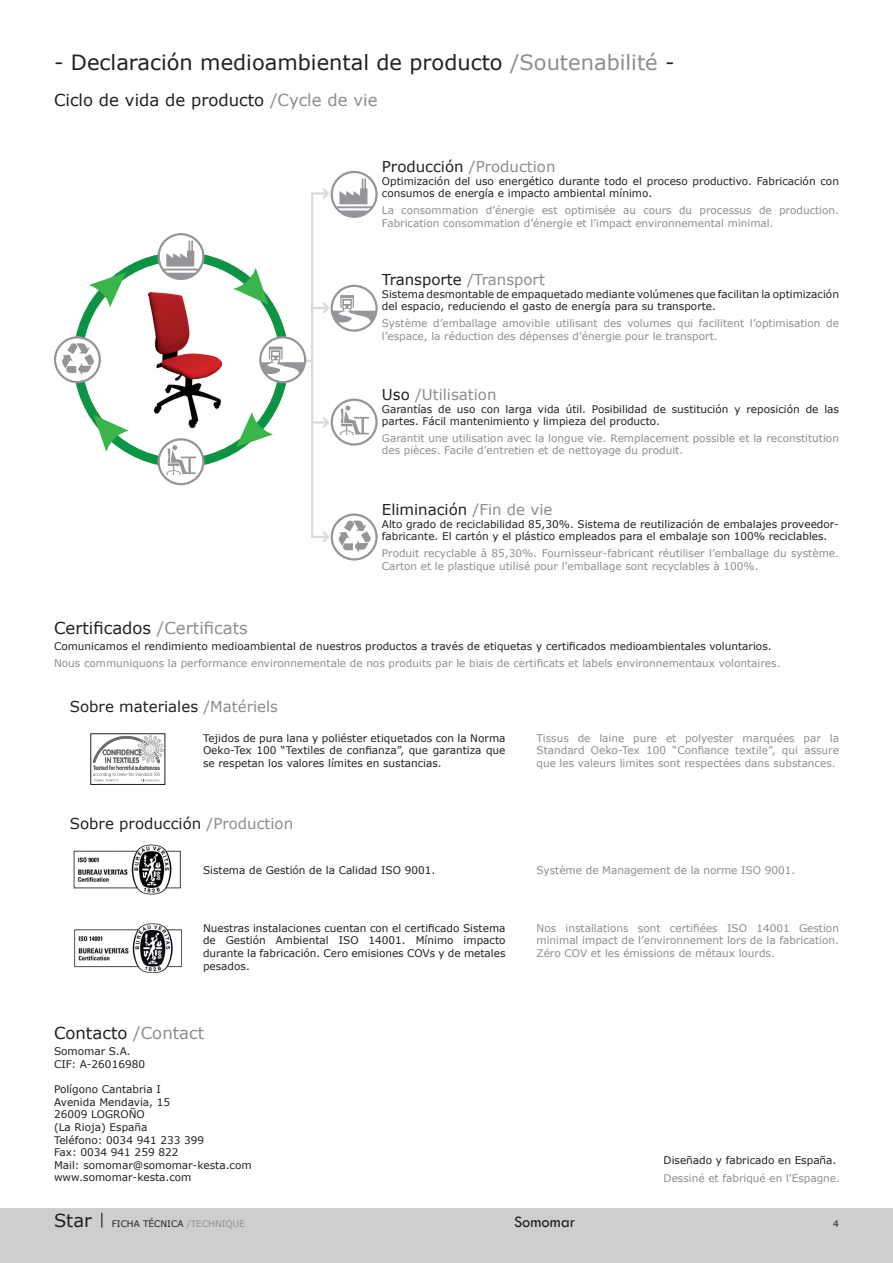
<style>
.page{position:relative;width:893px;height:1263px;background:#fff}
.page>*{position:absolute;margin:0;border:0;box-sizing:border-box;transform-origin:0 0}
.t1{font:21px "Verdana";color:#231f20}
.t2{font:16.5px "Verdana";color:#231f20}
.t3{font:16.5px "Tw Cen";color:#231f20}
.t4{font:15px "Verdana";color:#231f20}
.t5{font:15px "Verdana";color:#8b8d90}
.t6{font:10.5px/12.6px "Verdana";color:#231f20}
.t7{font:10.5px/12.6px "Verdana";color:#8b8d90}
.t8{font:9px "Verdana";color:#231f20}
.s1{color:#8b8d90}
.s2{color:#231f20}
.s3{font-size:18px}
</style>
<div class="page">
<div style="left:0;top:1209px;width:893px;height:54px;background:#cdcece"></div>
<hr style="left:311px;top:192px;width:16px;height:3px;background:#dbdad8">
<hr style="left:311px;top:193px;width:2px;height:345px;background:#dbdad8">
<svg style="left:313px;top:513px;width:65px;height:47px"></svg>
<svg style="left:322px;top:399px;width:56px;height:47px"></svg>
<svg style="left:322px;top:171px;width:56px;height:47px"></svg>
<img style="left:73px;top:844px;width:108px;height:51px">
<img style="left:75px;top:923px;width:106px;height:49px">
<svg style="left:93px;top:736px;width:70px;height:45px"></svg>
<hr style="left:311px;top:421px;width:16px;height:3px;background:#dbdad8">
<svg style="left:89px;top:272px;width:37px;height:35px"></svg>
<svg style="left:94px;top:415px;width:35px;height:37px"></svg>
<svg style="left:236px;top:412px;width:37px;height:35px"></svg>
<svg style="left:233px;top:268px;width:145px;height:115px"></svg>
<svg style="left:54px;top:336px;width:47px;height:47px"></svg>
<svg style="left:157px;top:438px;width:48px;height:47px"></svg>
<svg style="left:157px;top:233px;width:48px;height:47px"></svg>
<img style="left:148px;top:293px;width:73px;height:135px">
<svg style="left:101px;top:1213px;width:1px;height:14px"></svg>
<h1 class="t1" style="left:54px;top:48px;width:622px">- Declaración medioambiental de producto <span class="s1">/Soutenabilité</span> -</h1>
<h2 class="t2" style="left:54px;top:89px;width:325px">Ciclo de vida de producto <span class="s1">/Cycle de vie</span></h2>
<h3 class="t5" style="left:382px;top:156px;width:175px"><span class="s2">Producción</span> /Production</h3>
<p class="t6" style="left:382px;top:175px;width:459px">Optimización del uso energético durante todo el proceso productivo. Fabricación con consumos de energía e impacto ambiental mínimo.</p>
<p class="t7" style="left:382px;top:204px;width:459px">La consommation d’énergie est optimisée au cours du processus de production.<br>Fabrication consommation d’énergie et l’impact environnemental minimal.</p>
<h3 class="t4" style="left:382px;top:269px;width:165px">Transporte <span class="s1">/Transport</span></h3>
<p class="t6" style="left:382px;top:288px;width:459px">Sistema desmontable de empaquetado mediante volúmenes que facilitan la optimización del espacio, reduciendo el gasto de energía para su transporte.</p>
<p class="t7" style="left:382px;top:317px;width:459px">Système d’emballage amovible utilisant des volumes qui facilitent l’optimisation de l’espace, la réduction des dépenses d’énergie pour le transport.</p>
<h3 class="t5" style="left:382px;top:384px;width:116px"><span class="s2">Uso</span> /Utilisation</h3>
<p class="t6" style="left:382px;top:402px;width:459px">Garantías de uso con larga vida útil. Posibilidad de sustitución y reposición de las partes. Fácil mantenimiento y limpieza del producto.</p>
<p class="t7" style="left:382px;top:431px;width:459px">Garantit une utilisation avec la longue vie. Remplacement possible et la reconstitution des pièces. Facile d’entretien et de nettoyage du produit.</p>
<h2 class="t2" style="left:54px;top:616px;width:195px">Certificados <span class="s1">/Certificats</span></h2>
<h3 class="t4" style="left:382px;top:499px;width:172px">Eliminación <span class="s1">/Fin de vie</span></h3>
<p class="t6" style="left:382px;top:518px;width:459px">Alto grado de reciclabilidad 85,30%. Sistema de reutilización de embalajes proveedor&shy;fabricante. El cartón y el plástico empleados para el embalaje son 100% reciclables.</p>
<p class="t7" style="left:382px;top:547px;width:459px">Produit recyclable à 85,30%. Fournisseur-fabricant réutiliser l’emballage du système.<br>Carton et le plastique utilisé pour l’emballage sont recyclables à 100%.</p>
<p class="t6" style="left:54px;top:639px;width:719px">Comunicamos el rendimiento medioambiental de nuestros productos a través de etiquetas y certificados medioambientales voluntarios.</p>
<p class="t7" style="left:54px;top:657px;width:728px">Nous communiquons la performance environnementale de nos produits par le biais de certificats et labels environnementaux volontaires.</p>
<h3 class="t4" style="left:70px;top:697px;width:210px">Sobre materiales <span class="s1">/Matériels</span></h3>
<p class="t6" style="left:203px;top:731px;width:304px;text-align:justify">Tejidos de pura lana y poliéster etiquetados con la Norma Oeko-Tex 100 “Textiles de confianza”, que garantiza que se respetan los valores límites en sustancias.</p>
<p class="t7" style="left:536px;top:731px;width:304px;text-align:justify">Tissus de laine pure et polyester marquées par la Standard Oeko-Tex 100 “Confiance textile”, qui assure que les valeurs limites sont respectées dans substances.</p>
<h3 class="t4" style="left:70px;top:813px;width:225px">Sobre producción <span class="s1">/Production</span></h3>
<p class="t6" style="left:203px;top:863px;width:234px">Sistema de Gestión de la Calidad ISO 9001.</p>
<p class="t7" style="left:536px;top:863px;width:260px">Système de Management de la norme ISO 9001.</p>
<p class="t6" style="left:203px;top:921px;width:304px;text-align:justify">Nuestras instalaciones cuentan con el certificado Sistema de Gestión Ambiental ISO 14001. Mínimo impacto durante la fabricación. Cero emisiones COVs y de metales pesados.</p>
<p class="t7" style="left:536px;top:921px;width:304px;text-align:justify">Nos installations sont certifiées ISO 14001 Gestion minimal impact de l’environnement lors de la fabrication.<br>Zéro COV et les émissions de métaux lourds.</p>
<h2 class="t2" style="left:54px;top:1022px;width:152px">Contacto <span class="s1">/Contact</span></h2>
<p class="t6" style="left:54px;top:1045px;width:93px">Somomar S.A.<br>CIF: A-26016980</p>
<p class="t6" style="left:54px;top:1083px;width:199px">Polígono Cantabria I<br>Avenida Mendavia, 15<br>26009 LOGROÑO<br>(La Rioja) España<br>Teléfono: 0034 941 233 399<br>Fax: 0034 941 259 822<br>Mail: somomar@somomar-kesta.com www.somomar-kesta.com</p>
<p class="t6" style="left:664px;top:1153px;width:174px">Diseñado y fabricado en España.</p>
<p class="t7" style="left:664px;top:1171px;width:178px">Dessiné et fabriqué en l’Espagne.</p>
<p class="t8" style="left:54px;top:1217px;width:192px"><span class="s3">Star</span> FICHA TÉCNICA <span class="s1">/TECHNIQUE</span></p>
<h2 class="t3" style="left:514px;top:1212px;width:63px">Somomar</h2>
<p class="t8" style="left:833px;top:1217px;width:7px">4</p>
</div>
